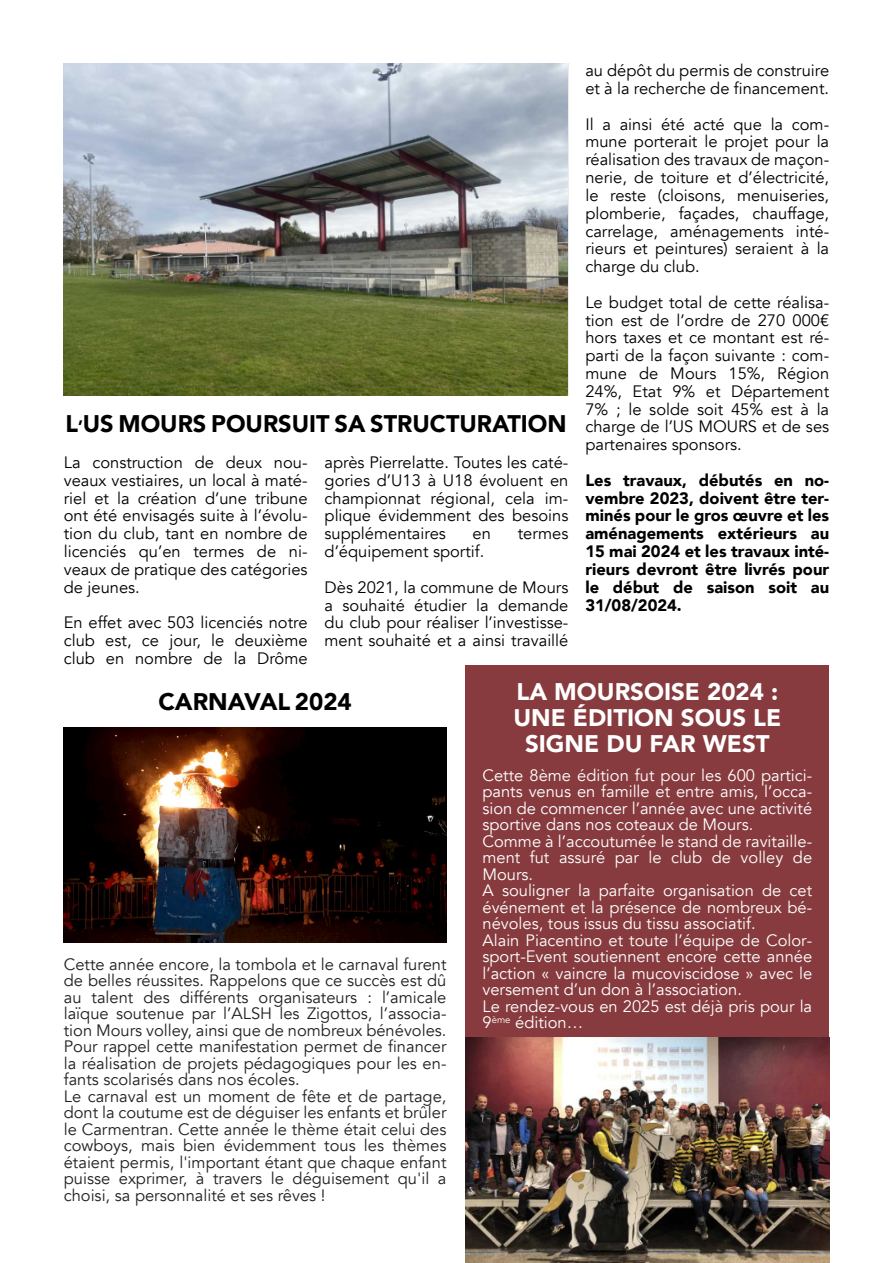
<style>
.page{position:relative;width:893px;height:1263px;background:#fff}
.page>*{position:absolute;margin:0;border:0;box-sizing:border-box;transform-origin:0 0}
.t1{font:900 24px/26px "Avenir";color:#fff;text-align:center}
.t2{font:900 24px "Avenir";color:#000}
.t3{font:16.5px/17.9px "Avenir";color:#000;text-align:justify}
.t4{font:16.5px/16.5px "Avenir";color:#212121}
.t5{font:16.5px/16.5px "Avenir";color:#fff}
.t6{font:900 16.5px/17.9px "Avenir";color:#000;text-align:justify}
.s1{font-size:16.5px}
</style>
<div class="page">
<div style="left:465px;top:665px;width:364px;height:372px;background:#873b3e"></div>
<hr style="left:0;top:0;width:1px;height:749px;background:#768b09">
<img style="left:64px;top:727px;width:382px;height:215px">
<img style="left:465px;top:1037px;width:364px;height:226px">
<img style="left:64px;top:64px;width:504px;height:332px">
<h1 class="t2" style="left:65px;top:408px;width:503px">L<span class="s1">’</span>US MOURS POURSUIT SA STRUCTURATION</h1>
<p class="t3" style="left:64px;top:453px;width:245px">La construction de deux nou&shy;veaux vestiaires, un local à maté&shy;riel et la création d’une tribune ont été envisagés suite à l’évolu&shy;tion du club, tant en nombre de licenciés qu’en termes de ni&shy;veaux de pratique des catégories de jeunes.</p>
<p class="t3" style="left:64px;top:614px;width:245px">En effet avec 503 licenciés notre club est, ce jour, le deuxième club en nombre de la Drôme</p>
<p class="t3" style="left:325px;top:453px;width:245px">après Pierrelatte. Toutes les caté&shy;gories d’U13 à U18 évoluent en championnat régional, cela im&shy;plique évidemment des besoins supplémentaires</p>
<p class="t3" style="left:473px;top:525px;width:20px">en</p>
<p class="t3" style="left:518px;top:525px;width:52px">termes</p>
<p class="t3" style="left:325px;top:534px;width:245px;line-height:35.5px">d’équipement sportif.<br>Dès 2021, la commune de Mours</p>
<p class="t3" style="left:325px;top:596px;width:245px">a souhaité étudier la demande du club pour réaliser l’investisse&shy;ment souhaité et a ainsi travaillé</p>
<p class="t3" style="left:585px;top:62px;width:245px">au dépôt du permis de construire et à la recherche de financement.</p>
<p class="t3" style="left:585px;top:115px;width:245px">Il a ainsi été acté que la com&shy;mune porterait le projet pour la réalisation des travaux de maçon&shy;nerie, de toiture et d’électricité, le reste (cloisons, menuiseries, plomberie, façades, chauffage, carrelage, aménagements inté&shy;rieurs et peintures) seraient à la charge du club.</p>
<p class="t3" style="left:585px;top:293px;width:245px">Le budget total de cette réalisa&shy;tion est de l’ordre de 270 000€ hors taxes et ce montant est ré&shy;parti de la façon suivante : com&shy;mune de Mours 15%, Région 24%, Etat 9% et Département 7% ; le solde soit 45% est à la charge de l’US MOURS et de ses partenaires sponsors.</p>
<p class="t6" style="left:585px;top:472px;width:245px">Les travaux, débutés en no&shy;vembre 2023, doivent être ter&shy;minés pour le gros œuvre et les aménagements extérieurs au 15 mai 2024 et les travaux inté&shy;rieurs devront être livrés pour le début de saison soit au 31/08/2024.</p>
<h1 class="t2" style="left:158px;top:686px;width:195px">CARNAVAL 2024</h1>
<p class="t4" style="left:64px;top:956px;width:384px">Cette année encore, la tombola et le carnaval furent de belles réussites. Rappelons que ce succès est dû au talent des différents organisateurs : l’amicale laïque soutenue par l’ALSH les Zigottos, l’associa&shy;tion Mours volley, ainsi que de nombreux bénévoles.<br>Pour rappel cette manifestation permet de financer la réalisation de projets pédagogiques pour les en&shy;fants scolarisés dans nos écoles.<br>Le carnaval est un moment de fête et de partage, dont la coutume est de déguiser les enfants et brûler le Carmentran. Cette année le thème était celui des cowboys, mais bien évidemment tous les thèmes étaient permis, l'important étant que chaque enfant puisse exprimer, à travers le déguisement qu'il a choisi, sa personnalité et ses rêves !</p>
<h1 class="t1" style="left:513px;top:680px;width:269px">LA MOURSOISE 2024 :<br>UNE ÉDITION SOUS LE<br>SIGNE DU FAR WEST</h1>
<p class="t5" style="left:482px;top:767px;width:331px">Cette 8ème édition fut pour les 600 partici&shy;pants venus en famille et entre amis, l’occa&shy;sion de commencer l’année avec une activité sportive dans nos coteaux de Mours.<br>Comme à l’accoutumée le stand de ravitaille&shy;ment fut assuré par le club de volley de Mours.<br>A souligner la parfaite organisation de cet événement et la présence de nombreux bé&shy;névoles, tous issus du tissu associatif.<br>Alain Piacentino et toute l’équipe de Color&shy;sport-Event soutiennent encore cette année l’action « vaincre la mucoviscidose » avec le versement d’un don à l’association.<br>Le rendez-vous en 2025 est déjà pris pour la 9<sup>ème</sup> édition…</p>
</div>
